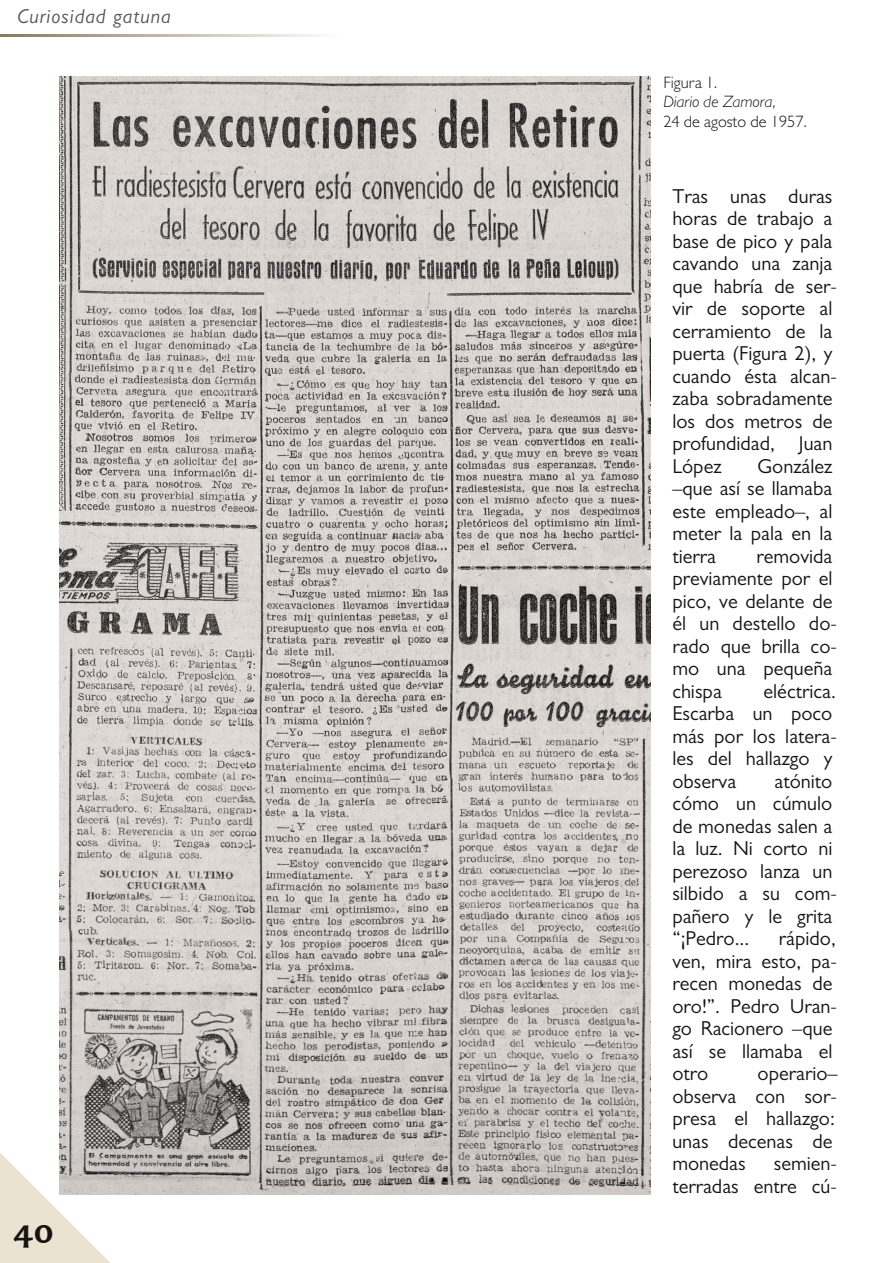
<style>
.page{position:relative;width:893px;height:1263px;background:#fff}
.page>*{position:absolute;margin:0;border:0;box-sizing:border-box;transform-origin:0 0}
.t1{font:600 33px "Carter Sans W01";color:#161413}
.t2{font:20.25px/22.5px "Gill Sans";color:#161413}
.t3{font:italic 20.25px "Gill Sans";letter-spacing:.05em;color:#545556}
.t4{font:300 16.5px/19.5px "Gill Sans";color:#161413}
.s1{font-style:italic}
</style>
<div class="page">
<svg style="left:0;top:1152px;width:110px;height:111px"></svg>
<svg style="left:0;top:34px;width:321px;height:2px"></svg>
<img style="left:60px;top:77px;width:591px;height:1118px">
<p class="t3" style="left:17px;top:4px;width:155px">Curiosidad gatuna</p>
<h1 class="t1" style="left:13px;top:1210px;width:43px">40</h1>
<p class="t4" style="left:663px;top:72px;width:145px">Figura 1.<br><span class="s1">Diario de Zamora</span>,<br>24 de agosto de 1957.</p>
<p class="t2" style="left:672px;top:184px;width:166px">Tras unas duras horas de trabajo a base de pico y pala cavando una zanja que habría de ser&shy;vir de soporte al cerramiento de la puerta (Figura 2), y cuando ésta alcan&shy;zaba sobradamente los dos metros de profundidad, Juan<br>López</p>
<p class="t2" style="left:672px;top:454px;width:162px;text-align:justify;text-indent:85px">González –que así se llamaba este empleado–, al meter la pala en la tierra</p>
<p class="t2" style="left:672px;top:544px;width:166px;text-indent:84px">removida previamente por el pico, ve delante de él un destello do&shy;rado que brilla co&shy;mo una pequeña chispa</p>
<p class="t2" style="left:672px;top:679px;width:166px;text-indent:91px">eléctrica.<br>Escarba un poco más por los latera&shy;les del hallazgo y observa</p>
<p class="t2" style="left:672px;top:769px;width:166px;text-indent:102px">atónito cómo un cúmulo de monedas salen a la luz. Ni corto ni perezoso lanza un silbido a su com&shy;pañero y le grita “¡Pedro...</p>
<p class="t2" style="left:672px;top:927px;width:166px;text-indent:106px">rápido, ven, mira esto, pa&shy;recen monedas de oro!”. Pedro Uran&shy;go Racionero –que así se llamaba el otro</p>
<p class="t2" style="left:672px;top:1062px;width:167px;text-indent:85px">operario– observa con sor&shy;presa el hallazgo: unas decenas de monedas</p>
<p class="t2" style="left:672px;top:1152px;width:166px;text-align:right">semien-<br>terradas entre cú-</p>
</div>
